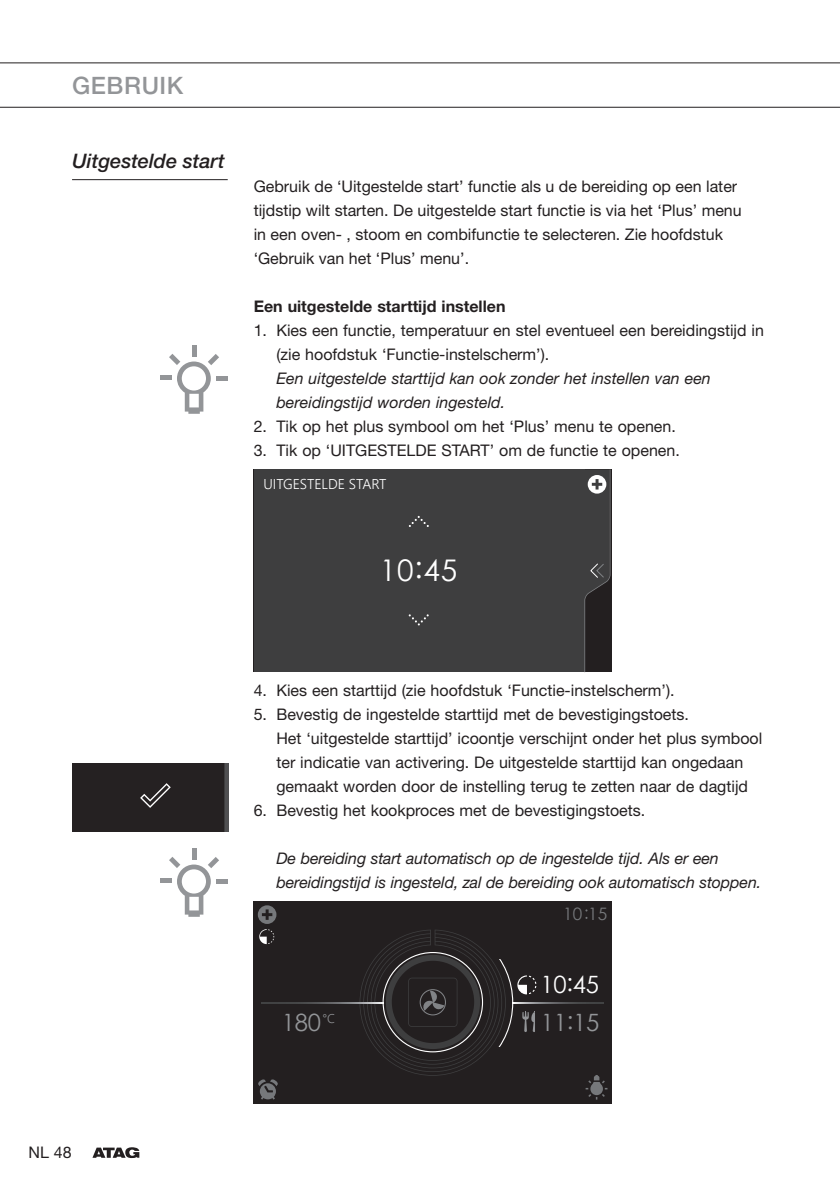
<style>
.page{position:relative;width:840px;height:1191px;background:#fff}
.page>*{position:absolute;margin:0;border:0;box-sizing:border-box;transform-origin:0 0}
.t1{font:29.8px "Century Gothic";color:#fff}
.t2{font:500 24px "Helvetica Neue";letter-spacing:.025em;color:#939598}
.t3{font:23.8px "Century Gothic";letter-spacing:-.01em;color:#939598}
.t4{font:23.8px "Century Gothic";color:#fff}
.t5{font:italic 500 20px "Helvetica Neue LTW1 G";color:#231f20}
.t6{font:17.2px "Century Gothic";color:#76787b}
.t7{font:16px/24px "Helvetica Neue";color:#231f20}
.t8{font:italic 16px/24px "Helvetica Neue";letter-spacing:-.01em;color:#231f20}
.t9{font:700 16px "Helvetica Neue";color:#231f20}
.t10{font:300 14.2px "Segoe UI";color:#fff}
.t11{font:300 12.6px "Segoe UI";color:#939598}
</style>
<div class="page">
<hr style="left:0;top:62px;width:839px;height:1px;background:#231f20">
<hr style="left:0;top:107px;width:839px;height:1px;background:#231f20">
<svg style="left:92px;top:1147px;width:47px;height:11px"></svg>
<hr style="left:72px;top:179px;width:155px;height:1px;background:#231f20">
<div style="left:253px;top:469px;width:331px;height:203px;background:#3e3e3f"></div>
<svg style="left:584px;top:469px;width:26px;height:203px;background:#3d3b3c"></svg>
<svg style="left:408px;top:614px;width:20px;height:11px"></svg>
<svg style="left:408px;top:516px;width:20px;height:11px"></svg>
<div style="left:253px;top:901px;width:358px;height:202px;background:#231f20"></div>
<svg style="left:359px;top:930px;width:146px;height:145px"></svg>
<svg style="left:522px;top:1011px;width:12px;height:21px"></svg>
<svg style="left:258px;top:1079px;width:20px;height:20px"></svg>
<svg style="left:585px;top:1075px;width:22px;height:24px"></svg>
<svg style="left:261px;top:1002px;width:122px;height:1px"></svg>
<svg style="left:512px;top:1002px;width:91px;height:1px"></svg>
<svg style="left:258px;top:905px;width:18px;height:39px"></svg>
<svg style="left:517px;top:975px;width:19px;height:19px"></svg>
<div style="left:191px;top:345px;width:5px;height:12px;background:#939598"></div>
<div style="left:161px;top:375px;width:11px;height:5px;background:#939598"></div>
<div style="left:216px;top:376px;width:11px;height:5px;background:#939598"></div>
<svg style="left:169px;top:354px;width:50px;height:59px"></svg>
<div style="left:72px;top:763px;width:156px;height:68px;background:#252122"></div>
<div style="left:191px;top:848px;width:5px;height:11px;background:#939598"></div>
<div style="left:161px;top:878px;width:11px;height:5px;background:#939598"></div>
<div style="left:216px;top:879px;width:11px;height:5px;background:#939598"></div>
<svg style="left:169px;top:856px;width:50px;height:60px"></svg>
<h2 class="t2" style="left:72px;top:72px;width:113px">GEBRUIK</h2>
<p class="t5" style="left:72px;top:149px;width:154px">Uitgestelde start</p>
<p class="t7" style="left:253px;top:174px;width:489px">Gebruik de ‘Uitgestelde start’ functie als u de bereiding op een later tijdstip wilt starten. De uitgestelde start functie is via het ‘Plus’ menu in een oven- , stoom en combifunctie te selecteren. Zie hoofdstuk ‘Gebruik van het ‘Plus’ menu’.</p>
<p class="t9" style="left:253px;top:296px;width:253px">Een uitgestelde starttijd instellen</p>
<p class="t7" style="left:276px;top:318px;width:489px;text-indent:-23px">1. Kies een functie, temperatuur en stel eventueel een bereidingstijd in (zie hoofdstuk ‘Functie-instelscherm’).</p>
<p class="t8" style="left:276px;top:366px;width:436px">Een uitgestelde starttijd kan ook zonder het instellen van een bereidingstijd worden ingesteld.</p>
<p class="t7" style="left:253px;top:414px;width:423px">2. Tik op het plus symbool om het ‘Plus’ menu te openen.</p>
<p class="t7" style="left:253px;top:438px;width:427px">3. Tik op ‘UITGESTELDE START’ om de functie te openen.</p>
<p class="t10" style="left:263px;top:473px;width:125px">UITGESTELDE START</p>
<h1 class="t1" style="left:380px;top:549px;width:79px">10:45</h1>
<p class="t7" style="left:253px;top:678px;width:422px">4. Kies een starttijd (zie hoofdstuk ‘Functie-instelscherm’).</p>
<p class="t7" style="left:276px;top:702px;width:487px;text-indent:-23px">5. Bevestig de ingestelde starttijd met de bevestigingstoets.<br>Het ‘uitgestelde starttijd’ icoontje verschijnt onder het plus symbool ter indicatie van activering. De uitgestelde starttijd kan ongedaan gemaakt worden door de instelling terug te zetten naar de dagtijd</p>
<p class="t7" style="left:253px;top:798px;width:393px">6. Bevestig het kookproces met de bevestigingstoets.</p>
<p class="t8" style="left:276px;top:846px;width:486px">De bereiding start automatisch op de ingestelde tijd. Als er een bereidingstijd is ingesteld, zal de bereiding ook automatisch stoppen.</p>
<h3 class="t3" style="left:281px;top:1005px;width:41px">180</h3>
<p class="t11" style="left:322px;top:1008px;width:14px">°C</p>
<p class="t6" style="left:563px;top:902px;width:46px">10 15</p>
<h3 class="t4" style="left:540px;top:967px;width:60px">10:45</h3>
<h3 class="t3" style="left:540px;top:1005px;width:60px">11:15</h3>
<p class="t7" style="left:29px;top:1140px;width:45px">NL 48</p>
</div>
